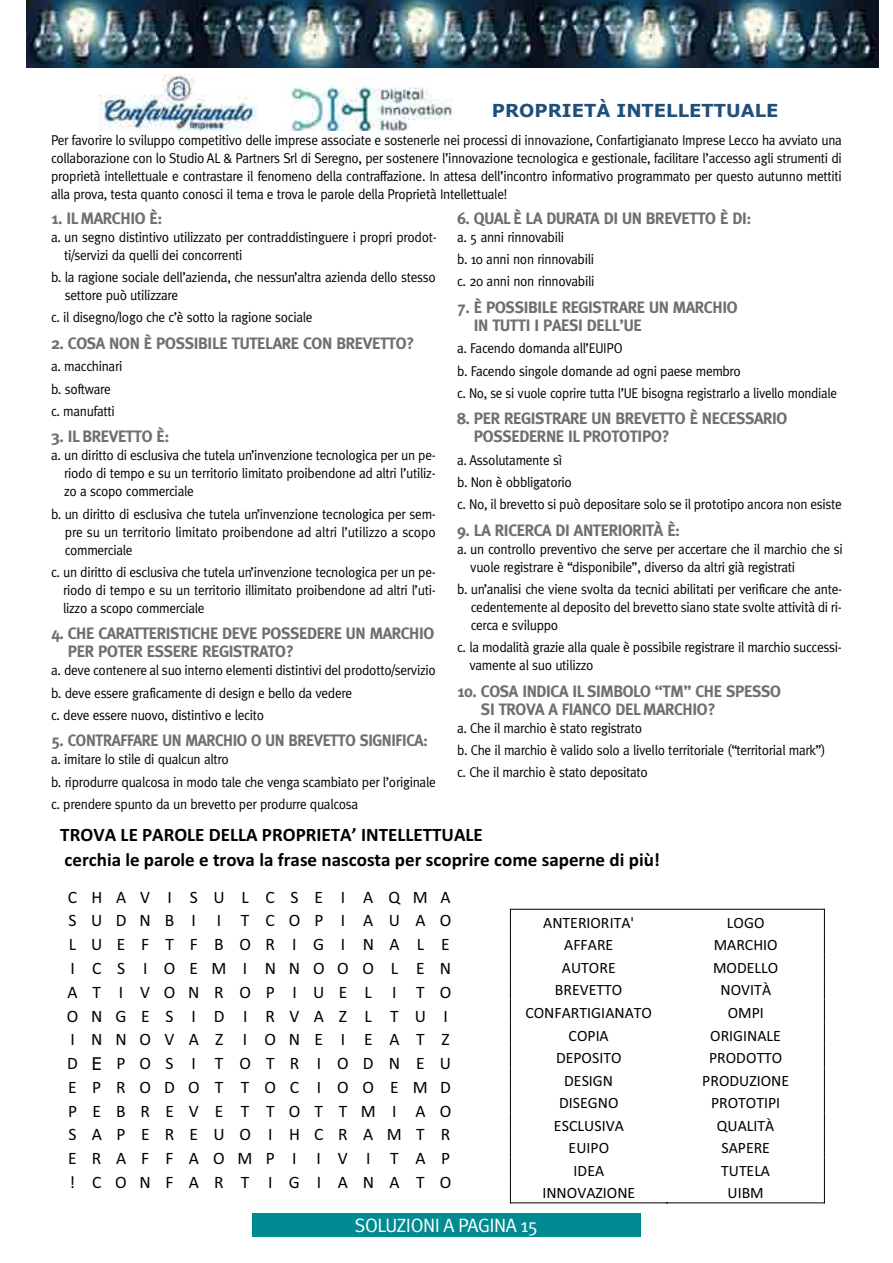
<style>
.page{position:relative;width:893px;height:1263px;background:#fff}
.page>*{position:absolute;margin:0;border:0;box-sizing:border-box;transform-origin:0 0}
.t1{font:19.35px "Meta";letter-spacing:-.02em;color:#fff}
.t2{font:700 19.05px/25px "Calibri";color:#000}
.t3{font:700 18px "Verdana";color:#204f7a}
.t4{font:17.55px/23.9px "Calibri";color:#000}
.t5{font:700 16.5px/18px "Meta";letter-spacing:-.02em;color:#706f6f}
.t6{font:15.75px "Calibri";color:#000}
.t7{font:14.25px/18px "Meta";letter-spacing:-.02em;color:#000;scale:.94 1}
.s1{font-family:"Tahoma"}
</style>
<div class="page">
<img style="left:289px;top:84px;width:164px;height:46px">
<img style="left:99px;top:74px;width:159px;height:56px">
<img style="left:27px;top:1px;width:168px;height:66px">
<img style="left:195px;top:1px;width:174px;height:67px">
<img style="left:365px;top:1px;width:166px;height:66px">
<img style="left:531px;top:1px;width:347px;height:67px">
<hr style="left:511px;top:909px;width:156px;height:1px;background:#000">
<hr style="left:668px;top:909px;width:156px;height:1px;background:#000">
<svg style="left:510px;top:909px;width:1px;height:294px"></svg>
<hr style="left:511px;top:1202px;width:156px;height:1px;background:#000">
<hr style="left:667px;top:1202px;width:157px;height:1px;background:#000">
<svg style="left:824px;top:909px;width:1px;height:294px"></svg>
<div style="left:252px;top:1213px;width:388px;height:24px;background:#008b92"></div>
<p class="t3" style="left:492px;top:97px;width:288px">PROPRIETÀ INTELLETTUALE</p>
<p class="t7" style="left:51px;top:131px;width:843px;text-align:justify">Per favorire lo sviluppo competitivo delle imprese associate e sostenerle nei processi di innovazione, Confartigianato Imprese Lecco ha avviato una collaborazione con lo Studio AL &amp; Partners Srl di Seregno, per sostenere l’innovazione tecnologica e gestionale, facilitare l’accesso agli strumenti di proprietà intellettuale e contrastare il fenomeno della contraffazione. In attesa dell’incontro informativo programmato per questo autunno mettiti alla prova, testa quanto conosci il tema e trova le parole della Proprietà Intellettuale!</p>
<p class="t5" style="left:51px;top:209px;width:113px">1. IL MARCHIO È:</p>
<p class="t7" style="left:64px;top:228px;width:398px;text-indent:-13px">a. un segno distintivo utilizzato per contraddistinguere i propri prodot&shy;ti/servizi da quelli dei concorrenti</p>
<p class="t7" style="left:65px;top:268px;width:396px;text-indent:-14px">b. la ragione sociale dell’azienda, che nessun’altra azienda dello stesso settore può utilizzare</p>
<p class="t7" style="left:51px;top:308px;width:280px">c. il disegno/logo che c’è sotto la ragione sociale</p>
<p class="t5" style="left:51px;top:334px;width:365px">2. COSA NON È POSSIBILE TUTELARE CON BREVETTO?</p>
<p class="t7" style="left:51px;top:355px;width:77px;line-height:22.2px">a. macchinari b. software c. manufatti</p>
<p class="t5" style="left:51px;top:427px;width:120px">3. IL BREVETTO È:</p>
<p class="t7" style="left:64px;top:446px;width:397px;text-align:justify;text-indent:-13px">a. un diritto di esclusiva che tutela un’invenzione tecnologica per un pe&shy;riodo di tempo e su un territorio limitato proibendone ad altri l’utiliz&shy;zo a scopo commerciale</p>
<p class="t7" style="left:65px;top:504px;width:396px;text-align:justify;text-indent:-14px">b. un diritto di esclusiva che tutela un’invenzione tecnologica per sem&shy;pre su un territorio limitato proibendone ad altri l’utilizzo a scopo commerciale</p>
<p class="t7" style="left:63px;top:563px;width:398px;text-align:justify;text-indent:-12px">c. un diritto di esclusiva che tutela un’invenzione tecnologica per un pe&shy;riodo di tempo e su un territorio illimitato proibendone ad altri l’uti&shy;lizzo a scopo commerciale</p>
<p class="t5" style="left:68px;top:624px;width:368px;text-indent:-17px">4. CHE CARATTERISTICHE DEVE POSSEDERE UN MARCHIO<br>PER POTER ESSERE REGISTRATO?</p>
<p class="t7" style="left:51px;top:659px;width:411px;line-height:22.2px">a. deve contenere al suo interno elementi distintivi del prodotto/servizio b. deve essere graficamente di design e bello da vedere<br>c. deve essere nuovo, distintivo e lecito</p>
<p class="t5" style="left:51px;top:731px;width:379px">5. CONTRAFFARE UN MARCHIO O UN BREVETTO SIGNIFICA:</p>
<p class="t7" style="left:51px;top:748px;width:411px;line-height:22.2px">a. imitare lo stile di qualcun altro<br>b. riprodurre qualcosa in modo tale che venga scambiato per l’originale c. prendere spunto da un brevetto per produrre qualcosa</p>
<p class="t5" style="left:457px;top:209px;width:296px">6. QUAL È LA DURATA DI UN BREVETTO È DI:</p>
<p class="t7" style="left:457px;top:226px;width:148px;line-height:22.2px">a. 5 anni rinnovabili<br>b. 10 anni non rinnovabili c. 20 anni non rinnovabili</p>
<p class="t5" style="left:474px;top:298px;width:265px;text-indent:-17px">7. È POSSIBILE REGISTRARE UN MARCHIO<br>IN TUTTI I PAESI DELL’UE</p>
<p class="t7" style="left:457px;top:337px;width:406px;line-height:22.2px">a. Facendo domanda all’EUIPO<br>b. Facendo singole domande ad ogni paese membro<br>c. No, se si vuole coprire tutta l’UE bisogna registrarlo a livello mondiale</p>
<p class="t5" style="left:474px;top:409px;width:315px;text-indent:-17px">8. PER REGISTRARE UN BREVETTO È NECESSARIO<br>POSSEDERNE IL PROTOTIPO?</p>
<p class="t7" style="left:457px;top:448px;width:411px;line-height:22.2px">a. Assolutamente sì<br>b. Non è obbligatorio<br>c. No, il brevetto si può depositare solo se il prototipo ancora non esiste</p>
<p class="t5" style="left:457px;top:521px;width:225px">9. LA RICERCA DI ANTERIORITÀ È:</p>
<p class="t7" style="left:470px;top:539px;width:398px;text-indent:-13px">a. un controllo preventivo che serve per accertare che il marchio che si vuole registrare è “disponibile”, diverso da altri già registrati</p>
<p class="t7" style="left:471px;top:580px;width:396px;text-align:justify;text-indent:-14px">b. un’analisi che viene svolta da tecnici abilitati per verificare che ante&shy;cedentemente al deposito del brevetto siano state svolte attività di ri&shy;cerca e sviluppo</p>
<p class="t7" style="left:469px;top:638px;width:398px;text-indent:-12px">c. la modalità grazie alla quale è possibile registrare il marchio successi&shy;vamente al suo utilizzo</p>
<p class="t5" style="left:481px;top:682px;width:302px;text-indent:-24px">10. COSA INDICA IL SIMBOLO “TM” CHE SPESSO<br>SI TROVA A FIANCO DEL MARCHIO?</p>
<p class="t7" style="left:457px;top:716px;width:393px;line-height:22.2px">a. Che il marchio è stato registrato<br>b. Che il marchio è valido solo a livello territoriale (“territorial mark”) c. Che il marchio è stato depositato</p>
<h2 class="t2" style="left:60px;top:821px;width:601px">TROVA LE PAROLE DELLA PROPRIETA’ INTELLETTUALE<br>cerchia le parole e trova la frase nascosta per scoprire come saperne di più!</h2>
<p class="t4" style="left:67px;top:884px;width:386px">C H A V I S U L C S E I A Q M A<br>S U D N B I I T C O P I A U A O<br>L U E F T F B O R I G I N A L E<br>I C S I O E M I N N O O O L E N<br>A T I V O N R O P I U E L I T O<br>O N G E S I D I R V A Z L T U I<br>I N N O V A Z I O N E I E A T Z<br>D <span class="s1">E</span> P O S I T O T R I O D N E U<br>E P R O D O T T O C I O O E M D<br>P E B R E V E T T O T T M I A O<br>S A P E R E U O I H C R A M T R<br>E R A F F A O M P I I V I T A P ! C O N F A R T I G I A N A T O</p>
<p class="t6" style="left:543px;top:912px;width:92px">ANTERIORITA'</p>
<p class="t6" style="left:727px;top:912px;width:39px">LOGO</p>
<p class="t6" style="left:564px;top:934px;width:51px">AFFARE</p>
<p class="t6" style="left:714px;top:934px;width:65px">MARCHIO</p>
<p class="t6" style="left:562px;top:957px;width:55px">AUTORE</p>
<p class="t6" style="left:713px;top:957px;width:67px">MODELLO</p>
<p class="t6" style="left:555px;top:979px;width:69px">BREVETTO</p>
<p class="t6" style="left:720px;top:979px;width:52px">NOVITÀ</p>
<p class="t6" style="left:525px;top:1002px;width:128px">CONFARTIGIANATO</p>
<p class="t6" style="left:728px;top:1002px;width:38px">OMPI</p>
<p class="t6" style="left:569px;top:1024px;width:42px">COPIA</p>
<p class="t6" style="left:710px;top:1024px;width:72px">ORIGINALE</p>
<p class="t6" style="left:556px;top:1047px;width:67px">DEPOSITO</p>
<p class="t6" style="left:709px;top:1047px;width:75px">PRODOTTO</p>
<p class="t6" style="left:564px;top:1069px;width:50px">DESIGN</p>
<p class="t6" style="left:702px;top:1069px;width:88px">PRODUZIONE</p>
<p class="t6" style="left:559px;top:1092px;width:61px">DISEGNO</p>
<p class="t6" style="left:711px;top:1092px;width:71px">PROTOTIPI</p>
<p class="t6" style="left:554px;top:1114px;width:72px">ESCLUSIVA</p>
<p class="t6" style="left:717px;top:1114px;width:59px">QUALITÀ</p>
<p class="t6" style="left:569px;top:1137px;width:42px">EUIPO</p>
<p class="t6" style="left:721px;top:1137px;width:50px">SAPERE</p>
<p class="t6" style="left:574px;top:1159px;width:32px">IDEA</p>
<p class="t6" style="left:721px;top:1159px;width:50px">TUTELA</p>
<p class="t6" style="left:542px;top:1182px;width:94px">INNOVAZIONE</p>
<p class="t6" style="left:728px;top:1182px;width:38px">UIBM</p>
<h1 class="t1" style="left:355px;top:1214px;width:185px">SOLUZIONI A PAGINA 15</h1>
</div>
